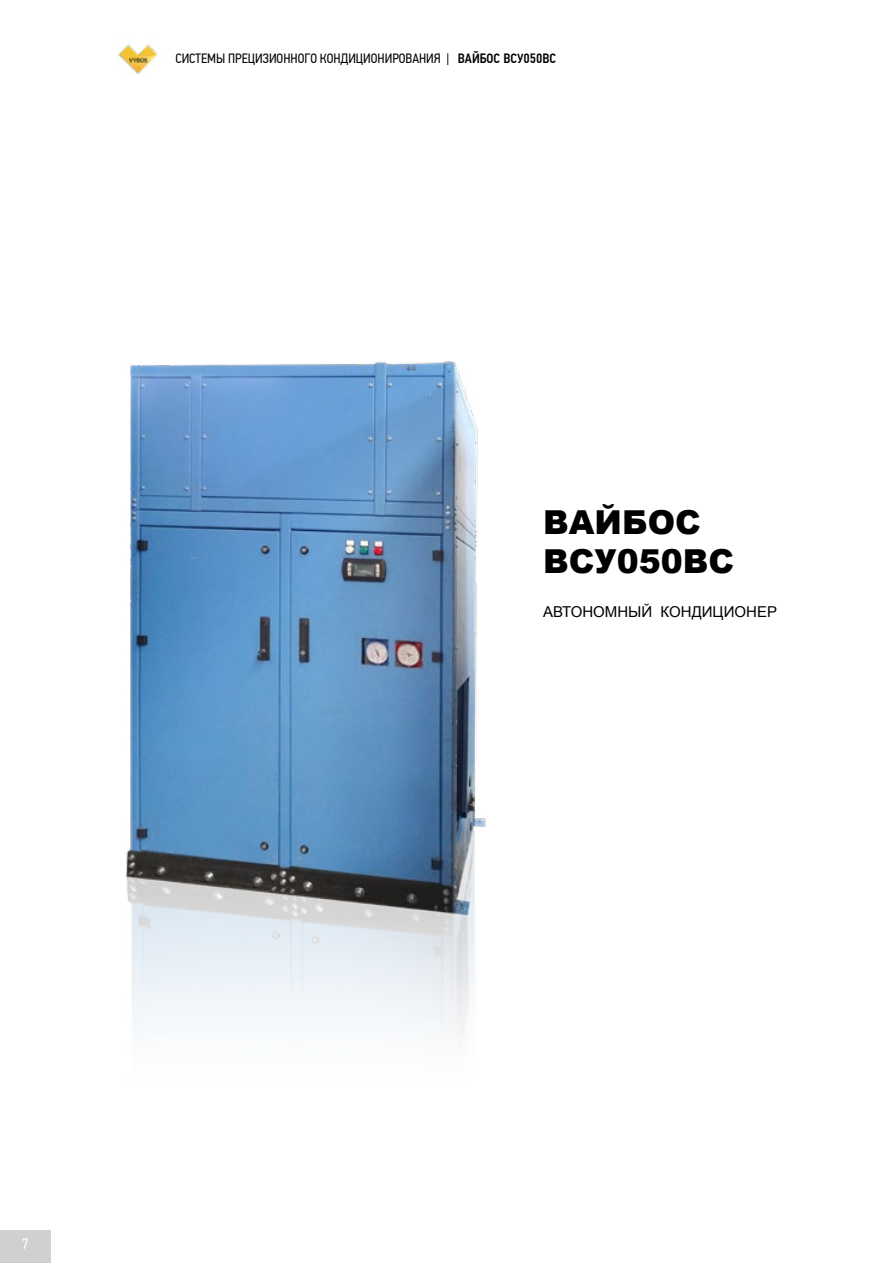
<style>
.page{position:relative;width:893px;height:1263px;background:#fff}
.page>*{position:absolute;margin:0;border:0;box-sizing:border-box;transform-origin:0 0}
.t1{font:900 33px/39px "Arial";color:#000}
.t2{font:15px "Arial";color:#000}
.t3{font:15px "PF Din Text Cond Pro";color:#fff}
.t4{font:13.5px "PF Din Text Cond Pro";color:#000}
.s1{font-weight:500}
</style>
<div class="page">
<img style="left:125px;top:361px;width:361px;height:674px">
<img style="left:118px;top:44px;width:40px;height:30px">
<div style="left:0;top:1230px;width:50px;height:33px;background:#cfd0d0"></div>
<p class="t4" style="left:175px;top:50px;width:382px">СИСТЕМЫ ПРЕЦИЗИОННОГО КОНДИЦИОНИРОВАНИЯ | <span class="s1">ВАЙБОС ВСУ050ВС</span></p>
<h1 class="t1" style="left:543px;top:502px;width:192px">ВАЙБОС<br>ВСУ050ВС</h1>
<p class="t2" style="left:543px;top:602px;width:235px">АВТОНОМНЫЙ КОНДИЦИОНЕР</p>
<p class="t3" style="left:22px;top:1235px;width:8px">7</p>
</div>
